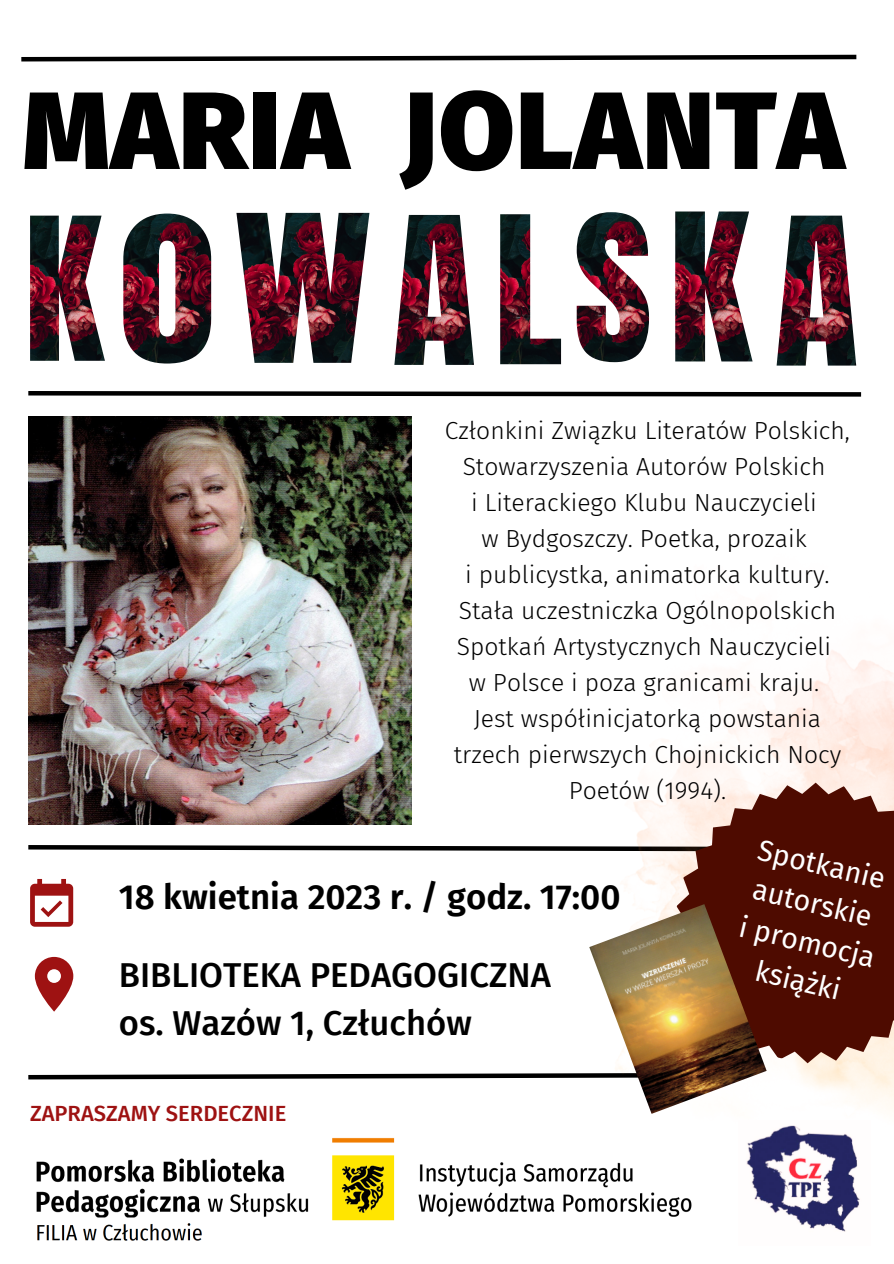
<style>
.page{position:relative;width:894px;height:1264px;background:#fff}
.page>*{position:absolute;margin:0;border:0;box-sizing:border-box;transform-origin:0 0}
.t1{font:900 109.8px "Fira Sans";letter-spacing:.015em;color:#000}
.t2{font:600 34.8px "Fira Sans";color:#000}
.t3{font:500 34.65px/47.7px "Fira Sans";color:#000}
.t4{font:28.5px/39.5px "Fira Sans";color:#fff;text-align:center}
.t5{font:300 24.6px/36px "Fira Sans";color:#000;text-align:center}
.t6{font:500 21.9px "Fira Sans";color:#9e1212}
</style>
<div class="page">
<img style="left:28px;top:416px;width:383px;height:408px">
<svg style="left:28px;top:391px;width:834px;height:6px;background:#3f3f3f"></svg>
<svg style="left:28px;top:845px;width:586px;height:6px;background:#3f3f3f"></svg>
<svg style="left:21px;top:54px;width:836px;height:8px"></svg>
<svg style="left:28px;top:1073px;width:561px;height:7px"></svg>
<img style="left:36px;top:1137px;width:656px;height:104px">
<img style="left:614px;top:650px;width:279px;height:494px">
<img style="left:738px;top:1120px;width:132px;height:112px">
<img style="left:123px;top:213px;width:88px;height:150px">
<img style="left:236px;top:213px;width:133px;height:150px">
<img style="left:394px;top:215px;width:80px;height:150px">
<img style="left:500px;top:214px;width:61px;height:150px">
<img style="left:576px;top:212px;width:73px;height:150px">
<img style="left:776px;top:216px;width:80px;height:149px">
<img style="left:30px;top:216px;width:75px;height:145px">
<img style="left:675px;top:211px;width:77px;height:150px">
<svg style="left:30px;top:879px;width:43px;height:47px"></svg>
<svg style="left:35px;top:956px;width:38px;height:55px"></svg>
<svg style="left:675px;top:782px;width:218px;height:281px;background:#6c3328"></svg>
<img style="left:589px;top:904px;width:177px;height:209px">
<h1 class="t1" style="left:23px;top:66px;width:822px">MARIA JOLANTA</h1>
<p class="t5" style="left:445px;top:412px;width:406px">Członkini Związku Literatów Polskich, Stowarzyszenia Autorów Polskich<br>i Literackiego Klubu Nauczycieli<br>w Bydgoszczy. Poetka, prozaik<br>i publicystka, animatorka kultury.<br>Stała uczestniczka Ogólnopolskich Spotkań Artystycznych Nauczycieli<br>w Polsce i poza granicami kraju.<br>Jest współinicjatorką powstania trzech pierwszych Chojnickich Nocy Poetów (1994).</p>
<h2 class="t2" style="left:119px;top:876px;width:503px">18 kwietnia 2023 r. / godz. 17:00</h2>
<h3 class="t3" style="left:119px;top:951px;width:433px">BIBLIOTEKA PEDAGOGICZNA os. Wazów 1, Człuchów</h3>
<p class="t6" style="left:30px;top:1100px;width:258px">ZAPRASZAMY SERDECZNIE</p>
<p class="t4" style="left:761px;top:830px;width:140px;rotate:13deg">Spotkanie autorskie<br>i promocja książki</p>
</div>
